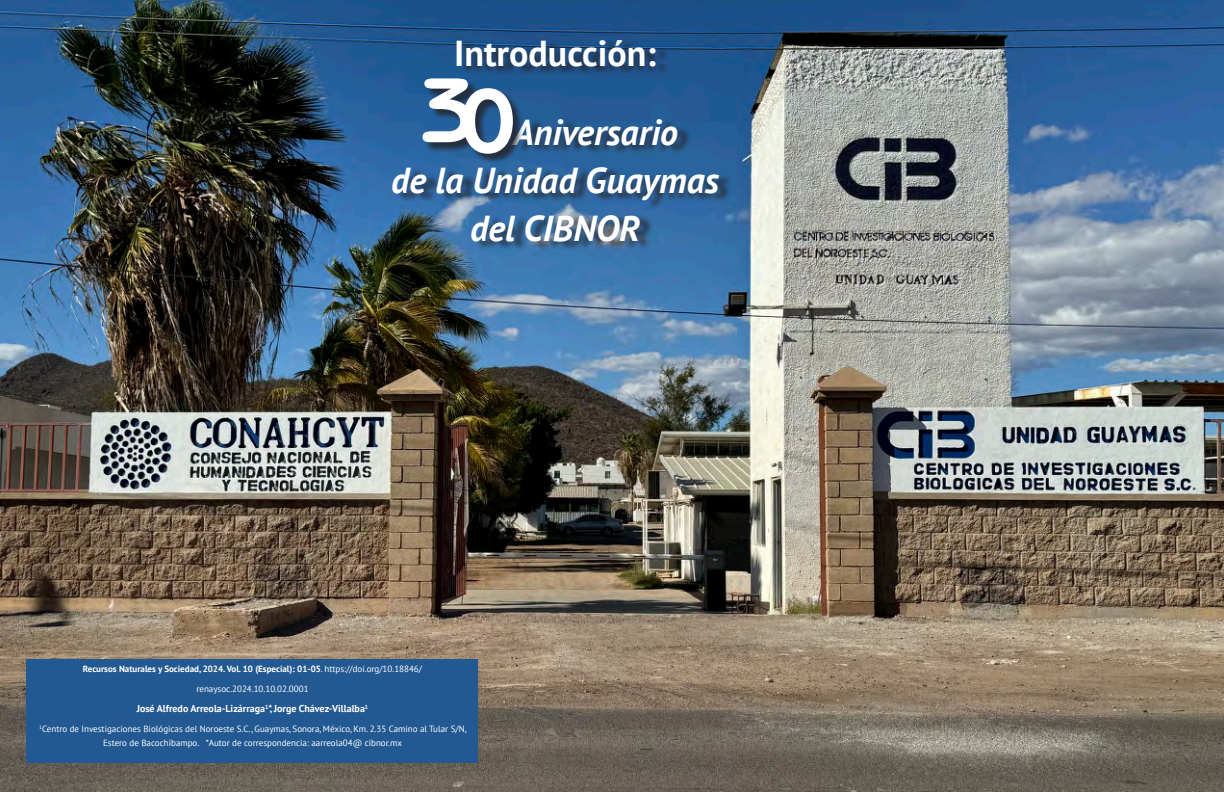
<style>
.page{position:relative;width:1224px;height:792px;background:#fff}
.page>*{position:absolute;margin:0;border:0;box-sizing:border-box;transform-origin:0 0}
.t1{font:700 94px "Benguiat Gothic IT Cby BT";color:#fff}
.t2{font:italic 700 36px "PT Sans";color:#fff}
.t3{font:700 36px "PT Sans";color:#fff}
.t4{font:700 10px "PT Sans";color:#fff}
.Normal__Web{font:9px/13.5px "PT Sans";color:#fff;text-align:center}
.Normal__Web-2{font:700 9px "PT Sans";color:#fff}
.s1{font-weight:400}
</style>
<div class="page">
<img style="left:0;top:0;width:1224px;height:792px">
<div style="left:27px;top:659px;width:451px;height:103px;background:#235992"></div>
<div style="left:396px;top:39px;width:337px;height:212px;background:#231f20;opacity:.75"></div>
<div style="left:424px;top:80px;width:100px;height:84px;background:#231f20;opacity:.75"></div>
<p class="t3" style="left:454px;top:29px;width:204px">Introducción:</p>
<p class="t1" style="left:420px;top:52px;width:58px">3</p>
<p class="t1" style="left:460px;top:62px;width:58px">0</p>
<p class="t2" style="left:513px;top:108px;width:166px">Aniversario</p>
<p class="t2" style="left:391px;top:156px;width:329px">de la Unidad Guaymas</p>
<p class="t2" style="left:470px;top:204px;width:172px">del CIBNOR</p>
<p class="Normal__Web-2" style="left:83px;top:663px;width:341px">Recursos Naturales y Sociedad, 2024. Vol. 10 (Especial): 01-05<span class="s1">. https://doi.org/10.18846/</span></p>
<p class="Normal__Web" style="left:196px;top:682px;width:114px">renaysoc.2024.10.10.02.0001</p>
<p class="t4" style="left:137px;top:702px;width:233px">José Alfredo Arreola-Lizárraga<sup>1</sup>*, Jorge Chávez-Villalba<sup>1</sup></p>
<p class="Normal__Web" style="left:39px;top:722px;width:429px"><sup>1</sup>Centro de Investigaciones Biológicas del Noroeste S.C., Guaymas, Sonora, México, Km. 2.35 Camino al Tular S/N,<br>Estero de Bacochibampo. *Autor de correspondencia: aarreola04@ cibnor.mx</p>
</div>
